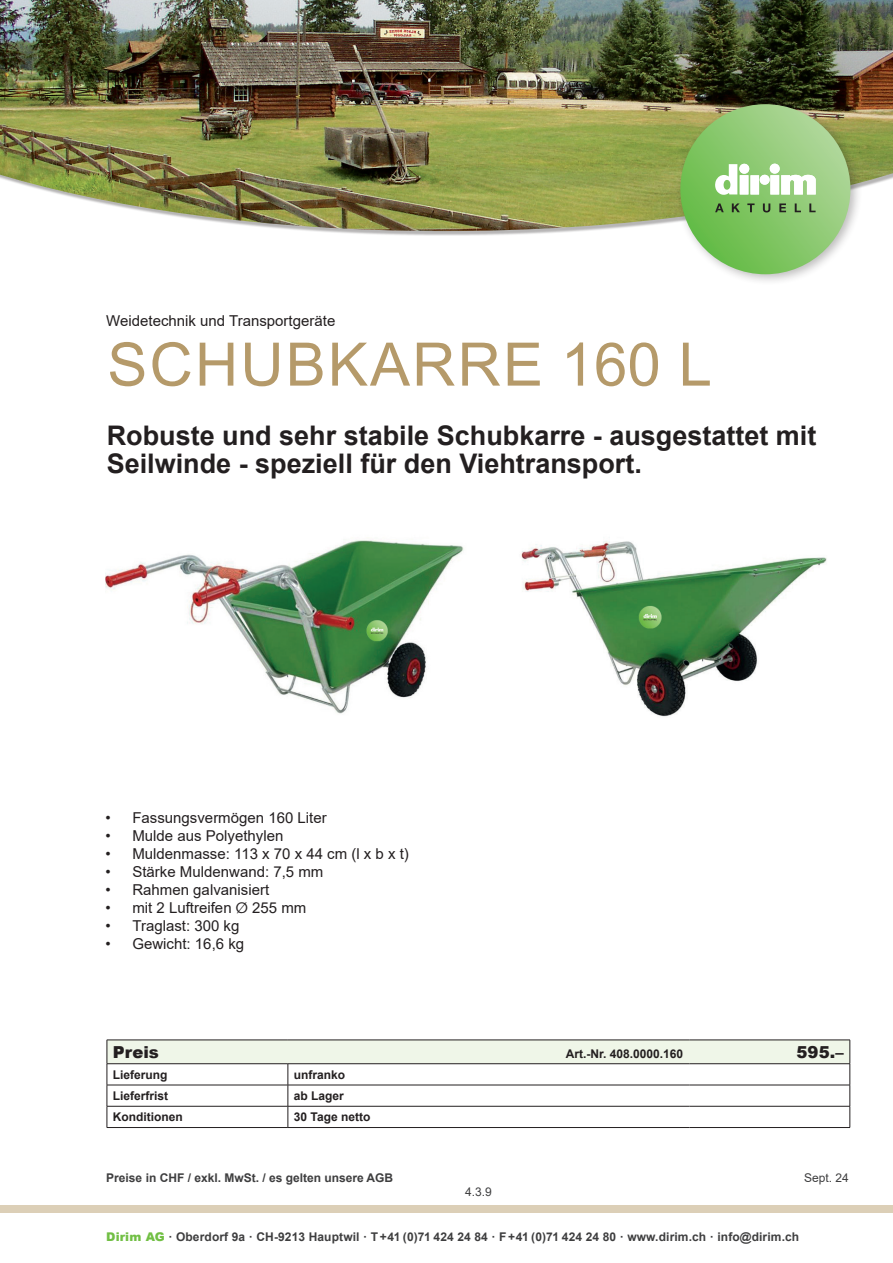
<style>
.page{position:relative;width:893px;height:1263px;background:#fff}
.page>*{position:absolute;margin:0;border:0;box-sizing:border-box;transform-origin:0 0}
.t1{font:60px "Arial";letter-spacing:.035em;color:#b59a6a}
.t2{font:700 27px/28.5px "Arial";color:#231f20}
.t3{font:900 16.5px "Arial";letter-spacing:.005em;color:#231f20}
.t4{font:15px "Arial";color:#231f20}
.t5{font:700 12px "Arial";letter-spacing:.01em;color:#3e3e3f}
.t6{font:700 12px "Arial";color:#231f20}
.t7{font:12px "Arial";color:#3e3e3f}
.s1{font-family:"Syntax BQ"}
.s2{font-weight:900;color:#71bf44}
</style>
<div class="page">
<img style="left:0;top:0;width:893px;height:231px">
<div style="left:0;top:1205px;width:893px;height:8px;background:#dccfb7"></div>
<div style="left:674px;top:98px;width:188px;height:188px;background:#231f20;opacity:.3"></div>
<svg style="left:680px;top:104px;width:170px;height:170px;background:#89c86e"></svg>
<div style="left:750px;top:175px;width:9px;height:19px;background:#fff"></div>
<svg style="left:760px;top:164px;width:56px;height:30px"></svg>
<svg style="left:715px;top:164px;width:34px;height:31px"></svg>
<svg style="left:715px;top:203px;width:9px;height:9px"></svg>
<svg style="left:732px;top:203px;width:8px;height:9px"></svg>
<svg style="left:747px;top:203px;width:8px;height:9px"></svg>
<svg style="left:763px;top:203px;width:7px;height:9px"></svg>
<svg style="left:779px;top:203px;width:7px;height:9px"></svg>
<svg style="left:795px;top:203px;width:6px;height:9px"></svg>
<svg style="left:809px;top:203px;width:7px;height:9px"></svg>
<img style="left:105px;top:540px;width:359px;height:174px">
<svg style="left:107px;top:1040px;width:744px;height:87px"></svg>
<hr style="left:107px;top:1127px;width:181px;height:1px;background:#231f20">
<hr style="left:288px;top:1127px;width:401px;height:1px;background:#231f20">
<hr style="left:689px;top:1127px;width:161px;height:1px;background:#231f20">
<img style="left:521px;top:541px;width:306px;height:176px">
<p class="t4" style="left:106px;top:310px;width:231px">Weidetechnik und Transportgeräte</p>
<h1 class="t1" style="left:107px;top:323px;width:606px">SCHUBKARRE 160 L</h1>
<h2 class="t2" style="left:107px;top:421px;width:711px">Robuste und sehr stabile Schubkarre - ausgestattet mit<br>Seilwinde - speziell für den Viehtransport.</h2>
<p class="t4" style="left:105px;top:807px;width:223px">• Fassungsvermögen 160 Liter</p>
<p class="t4" style="left:105px;top:825px;width:179px">• Mulde aus Polyethylen</p>
<p class="t4" style="left:105px;top:843px;width:305px">• Muldenmasse: 113 x 70 x 44 cm (l x b x t)</p>
<p class="t4" style="left:105px;top:861px;width:219px">• Stärke Muldenwand: 7,5 mm</p>
<p class="t4" style="left:105px;top:879px;width:165px">• Rahmen galvanisiert</p>
<p class="t4" style="left:105px;top:897px;width:202px">• mit 2 Luftreifen <span class="s1">Ø</span> 255 mm</p>
<p class="t4" style="left:105px;top:915px;width:135px">• Traglast: 300 kg</p>
<p class="t4" style="left:105px;top:933px;width:140px">• Gewicht: 16,6 kg</p>
<p class="t3" style="left:113px;top:1040px;width:48px">Preis</p>
<p class="t6" style="left:566px;top:1045px;width:119px">Art.-Nr. 408.0000.160</p>
<p class="t3" style="left:796px;top:1040px;width:49px">595.–</p>
<p class="t6" style="left:113px;top:1066px;width:56px">Lieferung</p>
<p class="t6" style="left:294px;top:1066px;width:53px">unfranko</p>
<p class="t6" style="left:113px;top:1087px;width:57px">Lieferfrist</p>
<p class="t6" style="left:294px;top:1087px;width:52px">ab Lager</p>
<p class="t6" style="left:113px;top:1108px;width:71px">Konditionen</p>
<p class="t6" style="left:294px;top:1108px;width:78px">30 Tage netto</p>
<p class="t5" style="left:106px;top:1169px;width:288px">Preise in CHF / exkl. MwSt. / es gelten unsere AGB</p>
<p class="t7" style="left:804px;top:1170px;width:46px">Sept. 24</p>
<p class="t7" style="left:465px;top:1183px;width:28px">4.3.9</p>
<p class="t5" style="left:106px;top:1229px;width:694px"><span class="s2">Dirim AG</span> · Oberdorf 9a · CH-9213 Hauptwil · T +41 (0)71 424 24 84 · F +41 (0)71 424 24 80 · www.dirim.ch · info@dirim.ch</p>
</div>
